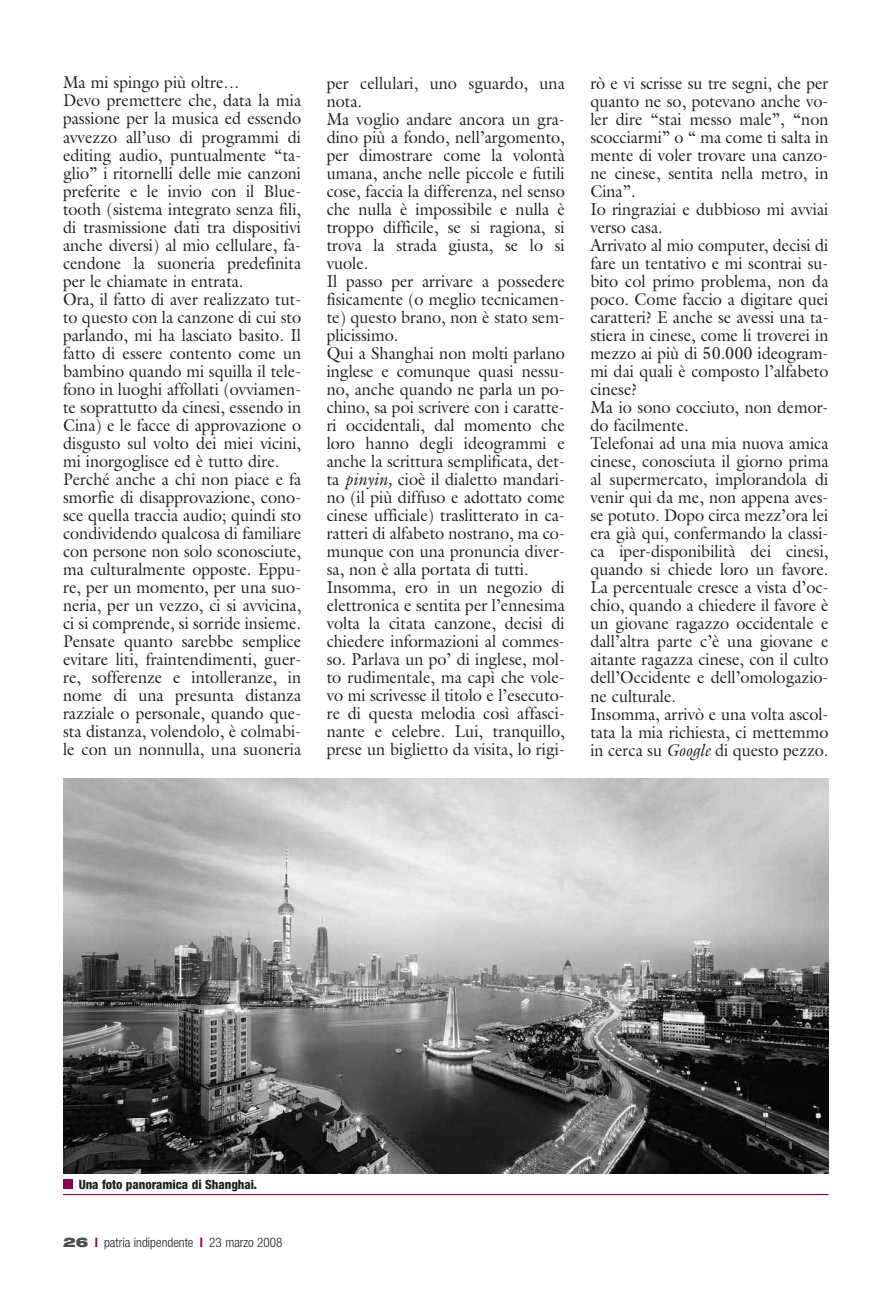
<style>
.page{position:relative;width:893px;height:1297px;background:#fff}
.page>*{position:absolute;margin:0;border:0;box-sizing:border-box;transform-origin:0 0}
.t1{font:17.25px/18px "Galliard";color:#231f20;scale:.94 1}
.t2{font:300 condensed 13.2px "Helvetica Neue";color:#231f20}
.t3{font:800 condensed 12.75px "Helvetica Neue";letter-spacing:-.005em;color:#231f20}
.s1{font-style:italic}
.s2{font-weight:900;font-stretch:expanded;color:#4c4c4e}
.s3{font-weight:700;color:#8c0051}
</style>
<div class="page">
<hr style="left:63px;top:1194px;width:765px;height:1px;background:#8c0051">
<div style="left:63px;top:1179px;width:9px;height:9px;background:#8c0051"></div>
<img style="left:63px;top:778px;width:765px;height:396px">
<p class="t1" style="left:63px;top:75px;width:255px">Ma mi spingo più oltre…<br>Devo premettere che, data la mia passione per la musica ed essendo avvezzo all’uso di programmi di editing audio, puntualmente “ta&shy;glio” i ritornelli delle mie canzoni preferite e le invio con il Blue&shy;tooth (sistema integrato senza fili, di trasmissione dati tra dispositivi anche diversi) al mio cellulare, fa&shy;cendone la suoneria predefinita per le chiamate in entrata.<br>Ora, il fatto di aver realizzato tut&shy;to questo con la canzone di cui sto parlando, mi ha lasciato basito. Il fatto di essere contento come un bambino quando mi squilla il tele&shy;fono in luoghi affollati (ovviamen&shy;te soprattutto da cinesi, essendo in Cina) e le facce di approvazione o disgusto sul volto dei miei vicini, mi inorgoglisce ed è tutto dire.<br>Perché anche a chi non piace e fa smorfie di disapprovazione, cono&shy;sce quella traccia audio; quindi sto condividendo qualcosa di familiare con persone non solo sconosciute, ma culturalmente opposte. Eppu&shy;re, per un momento, per una suo&shy;neria, per un vezzo, ci si avvicina, ci si comprende, si sorride insieme.<br>Pensate quanto sarebbe semplice evitare liti, fraintendimenti, guer&shy;re, sofferenze e intolleranze, in nome di una presunta distanza razziale o personale, quando que&shy;sta distanza, volendolo, è colmabi&shy;le con un nonnulla, una suoneria</p>
<p class="t1" style="left:327px;top:76px;width:255px">per cellulari, uno sguardo, una nota.<br>Ma voglio andare ancora un gra&shy;dino più a fondo, nell’argomento, per dimostrare come la volontà umana, anche nelle piccole e futili cose, faccia la differenza, nel senso che nulla è impossibile e nulla è troppo difficile, se si ragiona, si trova la strada giusta, se lo si vuole.<br>Il passo per arrivare a possedere fisicamente (o meglio tecnicamen&shy;te) questo brano, non è stato sem&shy;plicissimo.<br>Qui a Shanghai non molti parlano inglese e comunque quasi nessu&shy;no, anche quando ne parla un po&shy;chino, sa poi scrivere con i caratte&shy;ri occidentali, dal momento che loro hanno degli ideogrammi e anche la scrittura semplificata, det&shy;ta <span class="s1">pinyin,</span> cioè il dialetto mandari&shy;no (il più diffuso e adottato come cinese ufficiale) traslitterato in ca&shy;ratteri di alfabeto nostrano, ma co&shy;munque con una pronuncia diver&shy;sa, non è alla portata di tutti.<br>Insomma, ero in un negozio di elettronica e sentita per l’ennesima volta la citata canzone, decisi di chiedere informazioni al commes&shy;so. Parlava un po’ di inglese, mol&shy;to rudimentale, ma capì che vole&shy;vo mi scrivesse il titolo e l’esecuto&shy;re di questa melodia così affasci&shy;nante e celebre. Lui, tranquillo, prese un biglietto da visita, lo rigi-</p>
<p class="t1" style="left:590px;top:76px;width:255px">rò e vi scrisse su tre segni, che per quanto ne so, potevano anche vo&shy;ler dire “stai messo male”, “non scocciarmi” o “ ma come ti salta in mente di voler trovare una canzo&shy;ne cinese, sentita nella metro, in<br>Cina”.<br>Io ringraziai e dubbioso mi avviai verso casa.<br>Arrivato al mio computer, decisi di fare un tentativo e mi scontrai su&shy;bito col primo problema, non da poco. Come faccio a digitare quei caratteri? E anche se avessi una ta&shy;stiera in cinese, come li troverei in mezzo ai più di 50.000 ideogram&shy;mi dai quali è composto l’alfabeto cinese?<br>Ma io sono cocciuto, non demor&shy;do facilmente.<br>Telefonai ad una mia nuova amica cinese, conosciuta il giorno prima al supermercato, implorandola di venir qui da me, non appena aves&shy;se potuto. Dopo circa mezz’ora lei era già qui, confermando la classi&shy;ca iper-disponibilità dei cinesi, quando si chiede loro un favore.<br>La percentuale cresce a vista d’oc&shy;chio, quando a chiedere il favore è un giovane ragazzo occidentale e dall’altra parte c’è una giovane e aitante ragazza cinese, con il culto dell’Occidente e dell’omologazio&shy;ne culturale.<br>Insomma, arrivò e una volta ascol&shy;tata la mia richiesta, ci mettemmo in cerca su <span class="s1">Google</span> di questo pezzo.</p>
<p class="t3" style="left:79px;top:1179px;width:180px">Una foto panoramica di Shanghai.</p>
<p class="t2" style="left:63px;top:1238px;width:221px"><span class="s2">26</span> <span class="s3">l</span> patria indipendente <span class="s3">l</span> 23 marzo 2008</p>
</div>
